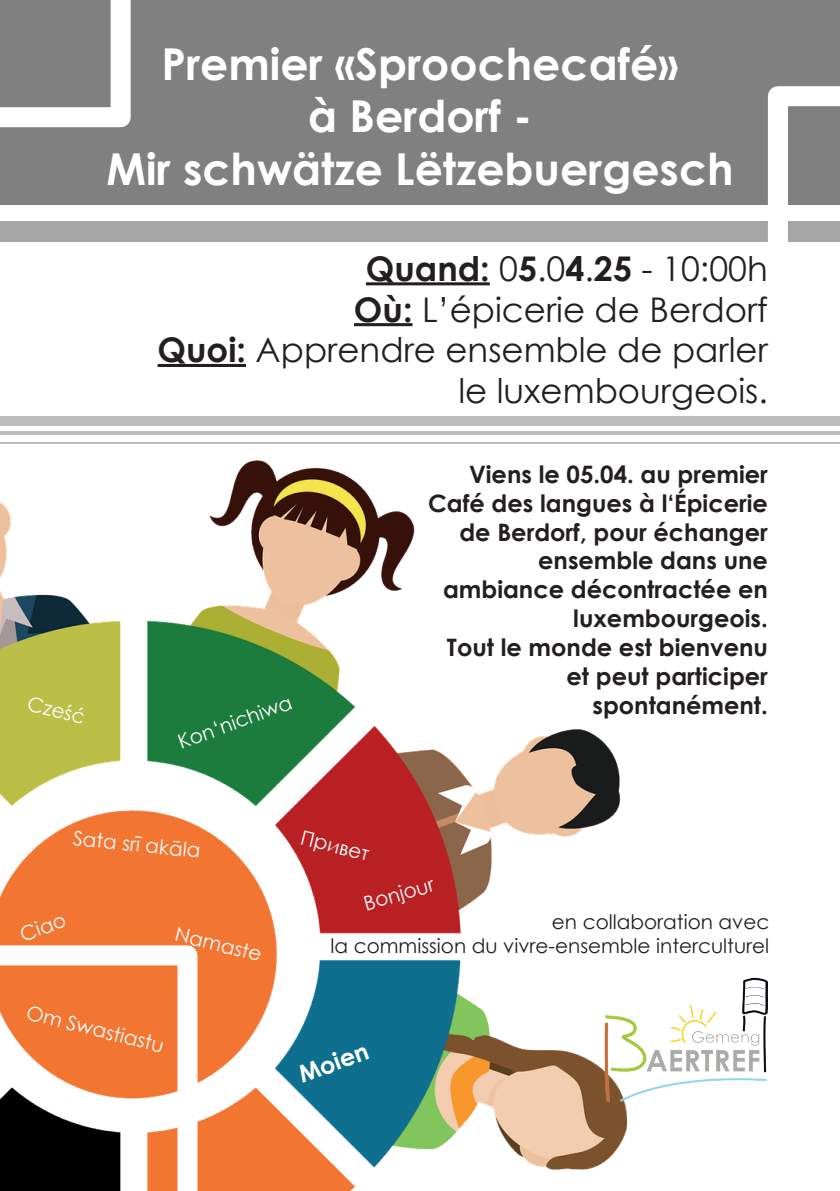
<style>
.page{position:relative;width:840px;height:1191px;background:#fff}
.page>*{position:absolute;margin:0;border:0;box-sizing:border-box;transform-origin:0 0}
.t1{font:700 44px/52.8px "Century Gothic";color:#fff;text-align:center}
.t2{font:34px/40.8px "Century Gothic";color:#231f20;text-align:right}
.t3{font:700 24px/28.8px "Century Gothic";color:#231f20;text-align:right}
.t4{font:700 24px "Century Gothic";color:#fff}
.t5{font:20px "Century Gothic";color:#fff}
.t6{font:20px/24px "Century Gothic";color:#231f20;text-align:right}
.s1{font-weight:700}
</style>
<div class="page">
<div style="left:0;top:0;width:839px;height:204px;background:#808080"></div>
<div style="left:0;top:221px;width:839px;height:21px;background:#a7a6a6"></div>
<div style="left:0;top:416px;width:839px;height:9px;background:#bdbcbc"></div>
<hr style="left:0;top:442px;width:839px;height:1px;background:#231f20">
<hr style="left:0;top:431px;width:839px;height:4px;background:#bdbcbc">
<img style="left:0;top:460px;width:625px;height:731px">
<hr style="left:365px;top:282px;width:124px;height:3px;background:#231f20">
<hr style="left:354px;top:323px;width:58px;height:3px;background:#231f20">
<hr style="left:157px;top:364px;width:89px;height:3px;background:#231f20">
<img style="left:604px;top:977px;width:163px;height:124px">
<svg style="left:767px;top:86px;width:72px;height:156px"></svg>
<svg style="left:0;top:0;width:131px;height:127px"></svg>
<svg style="left:0;top:945px;width:197px;height:246px"></svg>
<h1 class="t1" style="left:106px;top:35px;width:628px">Premier «Sproochecafé»<br>à Berdorf -<br>Mir schwätze Lëtzebuergesch</h1>
<p class="t5" style="left:31px;top:689px;width:60px;rotate:14deg">Cześć</p>
<h2 class="t2" style="left:157px;top:247px;width:611px"><span class="s1">Quand:</span> 0<span class="s1">5</span>.0<span class="s1">4</span>.<span class="s1">25</span> - 10:00h<br><span class="s1">Où:</span> L’épicerie de Berdorf<br><span class="s1">Quoi:</span> Apprendre ensemble de parler le luxembourgeois.</h2>
<p class="t5" style="left:174px;top:729px;width:121px;rotate:-20deg">Kon‘nichiwa</p>
<p class="t3" style="left:428px;top:459px;width:341px">Viens le 05.04. au premier<br>Café des langues à l‘Épicerie de Berdorf, pour échanger ensemble dans une ambiance décontractée en luxembourgeois.<br>Tout le monde est bienvenu et peut participer spontanément.</p>
<p class="t5" style="left:75px;top:823px;width:129px;rotate:6deg">Sata srī akāla</p>
<p class="t5" style="left:16px;top:921px;width:49px;rotate:-20deg">Ciao</p>
<p class="t5" style="left:179px;top:919px;width:90px;rotate:14deg">Namaste</p>
<p class="t5" style="left:30px;top:998px;width:142px;rotate:14deg">Om Swastiastu</p>
<p class="t5" style="left:304px;top:823px;width:71px;rotate:14deg">Привет</p>
<p class="t5" style="left:360px;top:890px;width:74px;rotate:-16deg">Bonjour</p>
<p class="t6" style="left:330px;top:909px;width:440px">en collaboration avec<br>la commission du vivre-ensemble interculturel</p>
<p class="t4" style="left:293px;top:1057px;width:74px;rotate:-20deg">Moien</p>
</div>
